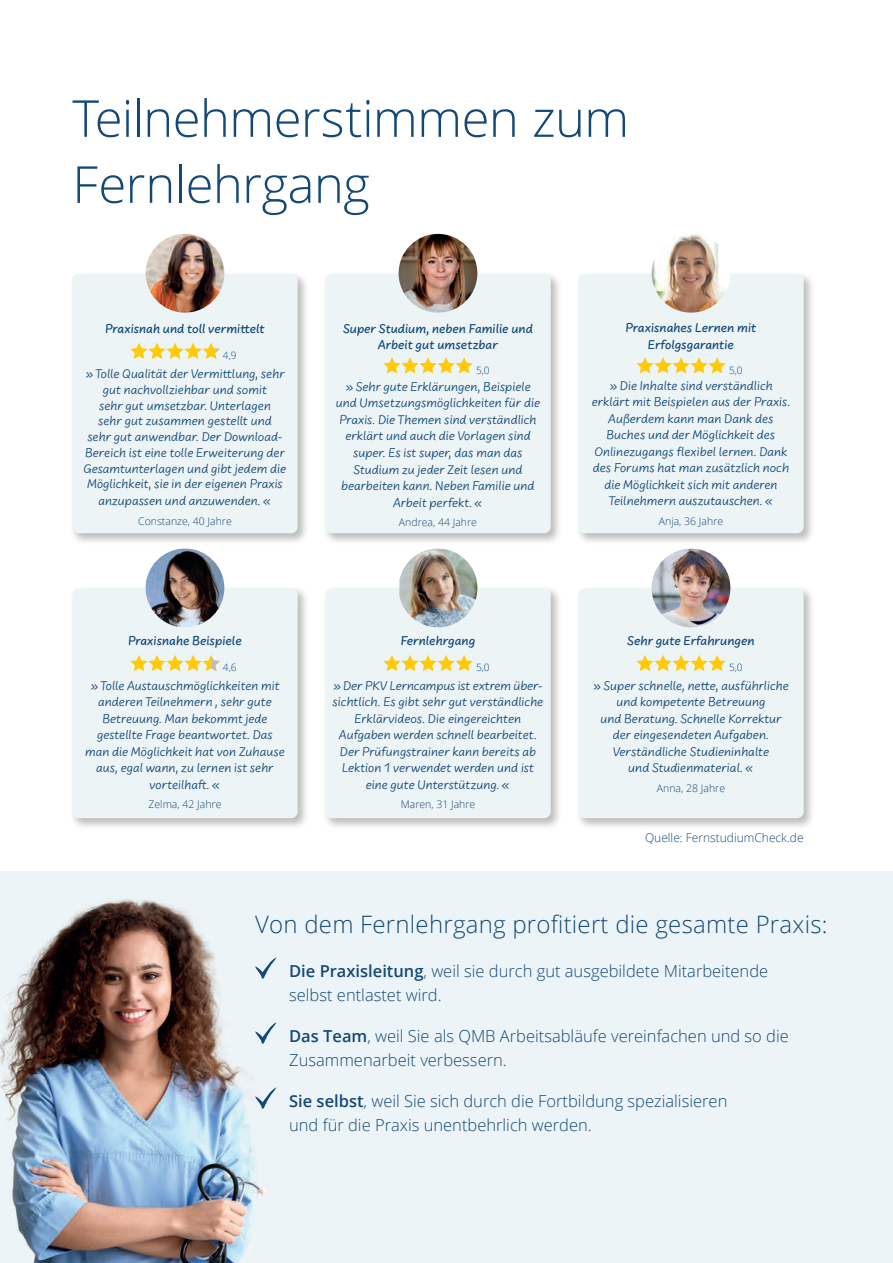
<style>
.page{position:relative;width:893px;height:1263px;background:#fff}
.page>*{position:absolute;margin:0;border:0;box-sizing:border-box;transform-origin:0 0}
._002a_seitenhead-scriptpart{font:300 51px/66px "Open Sans";letter-spacing:-.015em;color:#144977}
._002_seitenhead_open-part{font:300 24px "Open Sans";letter-spacing:.01em;color:#144977}
._001a_fliesstext_grösser_S2{font:300 16.5px/24px "Open Sans";color:#144977}
._006_zitat{font:13.2px/16.5px "Uberhand Pro";color:#144977;text-align:center}
._006_zitat-2{font:500 13.2px/16.5px "Uberhand Pro";color:#144977;text-align:center}
._001_fliesstext{font:300 12px "Open Sans";color:#144977}
._001_fliesstext-2{font:300 10.5px "Open Sans";color:#144977}
._001_fliesstext-3{font:300 10.2px "Open Sans";color:#144977}
.s1{font-weight:600}
</style>
<div class="page">
<img style="left:0;top:872px;width:893px;height:391px">
<svg style="left:255px;top:957px;width:21px;height:23px"></svg>
<svg style="left:255px;top:1022px;width:21px;height:23px"></svg>
<svg style="left:255px;top:1087px;width:21px;height:23px"></svg>
<div style="left:322px;top:271px;width:240px;height:274px;background:#231f20;opacity:.3"></div>
<div style="left:325px;top:274px;width:226px;height:259px;background:#edf4f6;border-radius:6px"></div>
<img style="left:399px;top:234px;width:78px;height:79px;border-radius:39px">
<svg style="left:383px;top:357px;width:90px;height:16px"></svg>
<div style="left:575px;top:271px;width:240px;height:274px;background:#231f20;opacity:.3"></div>
<div style="left:578px;top:274px;width:226px;height:259px;background:#edf4f6;border-radius:6px"></div>
<img style="left:652px;top:234px;width:78px;height:79px;border-radius:39px">
<svg style="left:636px;top:357px;width:90px;height:16px"></svg>
<div style="left:69px;top:271px;width:240px;height:274px;background:#231f20;opacity:.3"></div>
<div style="left:72px;top:274px;width:226px;height:259px;background:#edf4f6;border-radius:6px"></div>
<img style="left:146px;top:234px;width:78px;height:79px;border-radius:39px">
<svg style="left:130px;top:343px;width:90px;height:16px"></svg>
<div style="left:322px;top:586px;width:240px;height:244px;background:#231f20;opacity:.3"></div>
<div style="left:325px;top:588px;width:226px;height:230px;background:#edf4f6;border-radius:6px"></div>
<img style="left:399px;top:549px;width:78px;height:78px">
<svg style="left:383px;top:655px;width:90px;height:16px"></svg>
<div style="left:575px;top:586px;width:240px;height:244px;background:#231f20;opacity:.3"></div>
<div style="left:578px;top:588px;width:226px;height:230px;background:#edf4f6;border-radius:6px"></div>
<img style="left:652px;top:549px;width:78px;height:78px;border-radius:39px">
<svg style="left:636px;top:655px;width:90px;height:16px"></svg>
<div style="left:69px;top:586px;width:240px;height:244px;background:#231f20;opacity:.3"></div>
<div style="left:72px;top:588px;width:226px;height:230px;background:#edf4f6;border-radius:6px"></div>
<img style="left:146px;top:549px;width:78px;height:78px;border-radius:39px">
<svg style="left:130px;top:655px;width:90px;height:16px"></svg>
<p class="_002a_seitenhead-scriptpart" style="left:72px;top:84px;width:558px">Teilnehmerstimmen zum<br>Fernlehrgang</p>
<p class="_006_zitat-2" style="left:105px;top:319px;width:161px">Praxisnah und toll vermittelt</p>
<p class="_001_fliesstext-3" style="left:223px;top:348px;width:15px">4,9</p>
<p class="_006_zitat" style="left:84px;top:365px;width:204px;line-height:15.9px">»Tolle Qualität der Vermittlung, sehr gut nachvollziehbar und somit<br>sehr gut umsetzbar. Unterlagen<br>sehr gut zusammen gestellt und<br>sehr gut anwendbar. Der Download-Bereich ist eine tolle Erweiterung der Gesamtunterlagen und gibt jedem die Möglichkeit, sie in der eigenen Praxis anzupassen und anzuwenden.«</p>
<p class="_001_fliesstext-2" style="left:138px;top:514px;width:95px">Constanze, 40 Jahre</p>
<p class="_006_zitat-2" style="left:128px;top:632px;width:115px">Praxisnahe Beispiele</p>
<p class="_001_fliesstext-3" style="left:223px;top:660px;width:15px">4,6</p>
<p class="_006_zitat" style="left:85px;top:676px;width:201px">»Tolle Austauschmöglichkeiten mit anderen Teilnehmern , sehr gute<br>Betreuung. Man bekommt jede gestellte Frage beantwortet. Das man die Möglichkeit hat von Zuhause aus, egal wann, zu lernen ist sehr vorteilhaft.«</p>
<p class="_001_fliesstext-2" style="left:149px;top:797px;width:74px">Zelma, 42 Jahre</p>
<p class="_006_zitat-2" style="left:343px;top:319px;width:191px">Super Studium, neben Familie und<br>Arbeit gut umsetzbar</p>
<p class="_001_fliesstext-3" style="left:476px;top:363px;width:15px">5,0</p>
<p class="_006_zitat" style="left:336px;top:378px;width:206px">»Sehr gute Erklärungen, Beispiele und Umsetzungsmöglichkeiten für die<br>Praxis. Die Themen sind verständlich erklärt und auch die Vorlagen sind super. Es ist super, das man das<br>Studium zu jeder Zeit lesen und bearbeiten kann. Neben Familie und<br>Arbeit perfekt.«</p>
<p class="_001_fliesstext-2" style="left:399px;top:515px;width:80px">Andrea, 44 Jahre</p>
<p class="_006_zitat-2" style="left:401px;top:632px;width:76px">Fernlehrgang</p>
<p class="_001_fliesstext-3" style="left:476px;top:660px;width:15px">5,0</p>
<p class="_006_zitat" style="left:332px;top:676px;width:212px">»Der PKV Lerncampus ist extrem über&shy;sichtlich. Es gibt sehr gut verständliche Erklärvideos. Die eingereichten Aufgaben werden schnell bearbeitet.<br>Der Prüfungstrainer kann bereits ab Lektion 1 verwendet werden und ist eine gute Unterstützung.«</p>
<p class="_001_fliesstext-2" style="left:401px;top:797px;width:76px">Maren, 31 Jahre</p>
<p class="_006_zitat-2" style="left:625px;top:319px;width:132px">Praxisnahes Lernen mit<br>Erfolgsgarantie</p>
<p class="_001_fliesstext-3" style="left:729px;top:363px;width:15px">5,0</p>
<p class="_006_zitat" style="left:592px;top:377px;width:200px">»Die Inhalte sind verständlich erklärt mit Beispielen aus der Praxis.<br>Außerdem kann man Dank des<br>Buches und der Möglichkeit des<br>Onlinezugangs flexibel lernen. Dank des Forums hat man zusätzlich noch die Möglichkeit sich mit anderen<br>Teilnehmern auszutauschen.«</p>
<p class="_001_fliesstext-2" style="left:659px;top:514px;width:66px">Anja, 36 Jahre</p>
<p class="_006_zitat-2" style="left:627px;top:632px;width:129px">Sehr gute Erfahrungen</p>
<p class="_001_fliesstext-3" style="left:729px;top:660px;width:15px">5,0</p>
<p class="_006_zitat" style="left:593px;top:676px;width:197px">»Super schnelle, nette, ausführliche und kompetente Betreuung<br>und Beratung. Schnelle Korrektur der eingesendeten Aufgaben.<br>Verständliche Studieninhalte<br>und Studienmaterial.«</p>
<p class="_001_fliesstext-2" style="left:657px;top:781px;width:70px">Anna, 28 Jahre</p>
<p class="_001_fliesstext" style="left:645px;top:829px;width:160px">Quelle: FernstudiumCheck.de</p>
<p class="_002_seitenhead_open-part" style="left:255px;top:907px;width:574px">Von dem Fernlehrgang profitiert die gesamte Praxis:</p>
<p class="_001a_fliesstext_grösser_S2" style="left:289px;top:958px;width:481px"><span class="s1">Die Praxisleitung</span>, weil sie durch gut ausgebildete Mitarbeitende selbst entlastet wird.</p>
<p class="_001a_fliesstext_grösser_S2" style="left:289px;top:1023px;width:501px"><span class="s1">Das Team</span>, weil Sie als QMB Arbeitsabläufe vereinfachen und so die<br>Zusammenarbeit verbessern.</p>
<p class="_001a_fliesstext_grösser_S2" style="left:289px;top:1088px;width:440px"><span class="s1">Sie selbst</span>, weil Sie sich durch die Fortbildung spezialisieren und für die Praxis unentbehrlich werden.</p>
</div>
